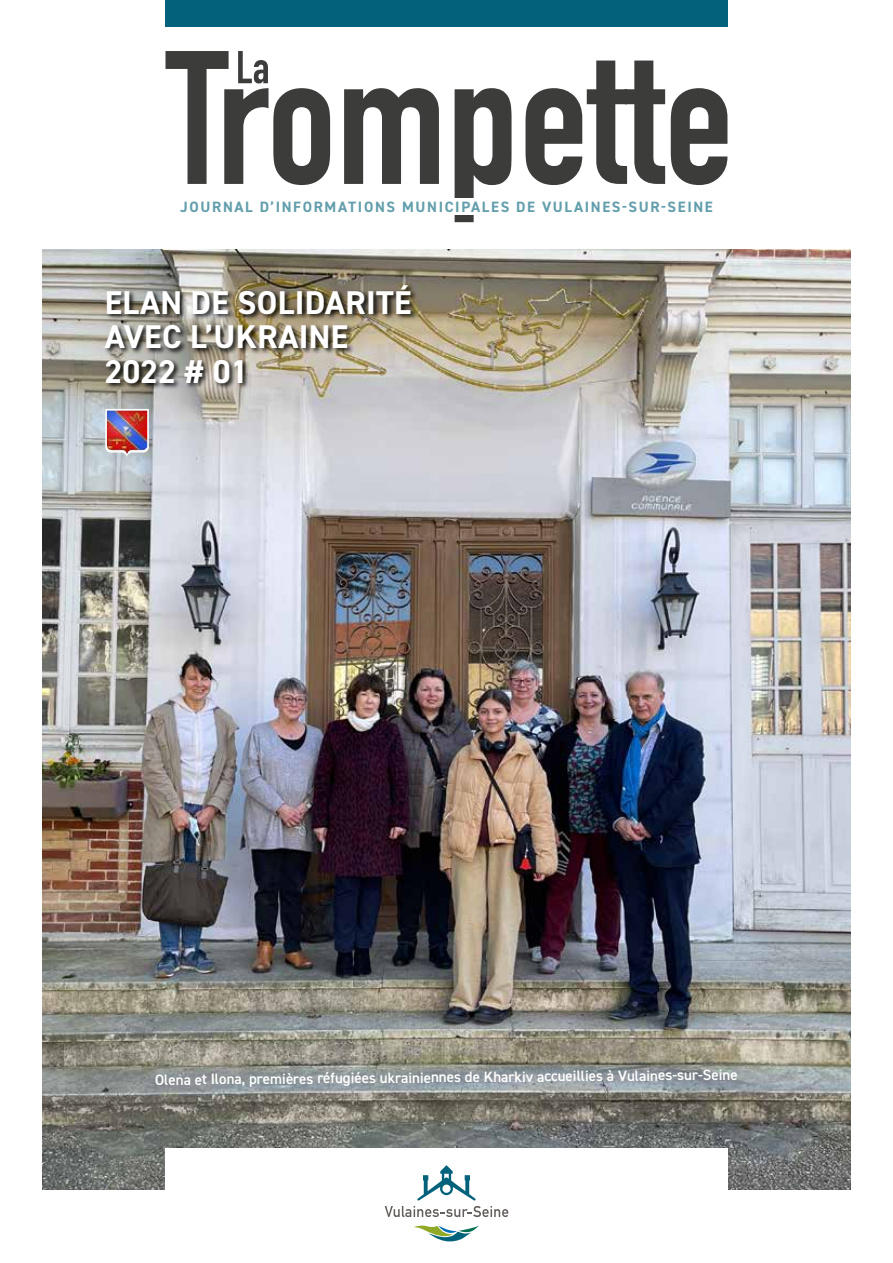
<style>
.page{position:relative;width:893px;height:1263px;background:#fff}
.page>*{position:absolute;margin:0;border:0;box-sizing:border-box;transform-origin:0 0}
.t1{font:700 33px/34.5px "DIN2014";letter-spacing:.01em;color:#fff}
.t2{font:600 15px "DIN2014";color:#fff}
.t3{font:700 15px "DIN2014";letter-spacing:.11em;color:#629eac}
</style>
<div class="page">
<div style="left:165px;top:0;width:563px;height:26px;background:#03627b"></div>
<img style="left:43px;top:250px;width:807px;height:939px">
<svg style="left:165px;top:51px;width:562px;height:171px"></svg>
<svg style="left:238px;top:51px;width:30px;height:33px"></svg>
<div style="left:0;top:198px;width:893px;height:16px;background:#fff"></div>
<div style="left:165px;top:1148px;width:563px;height:96px;background:#fff"></div>
<svg style="left:414px;top:1225px;width:65px;height:17px"></svg>
<svg style="left:385px;top:1165px;width:123px;height:52px"></svg>
<div style="left:103px;top:284px;width:315px;height:106px;background:#000;opacity:.9"></div>
<svg style="left:105px;top:409px;width:44px;height:48px"></svg>
<img style="left:107px;top:411px;width:40px;height:43px">
<p class="t3" style="left:180px;top:197px;width:534px">JOURNAL D’INFORMATIONS MUNICIPALES DE VULAINES-SUR-SEINE</p>
<h1 class="t1" style="left:105px;top:285px;width:309px">ELAN DE SOLIDARITÉ<br>AVEC L’UKRAINE<br>2022 # 01</h1>
<p class="t2" style="left:155px;top:1072px;width:584px;rotate:-1deg">Olena et Ilona, premières réfugiées ukrainiennes de Kharkiv accueillies à Vulaines-sur-Seine</p>
</div>
